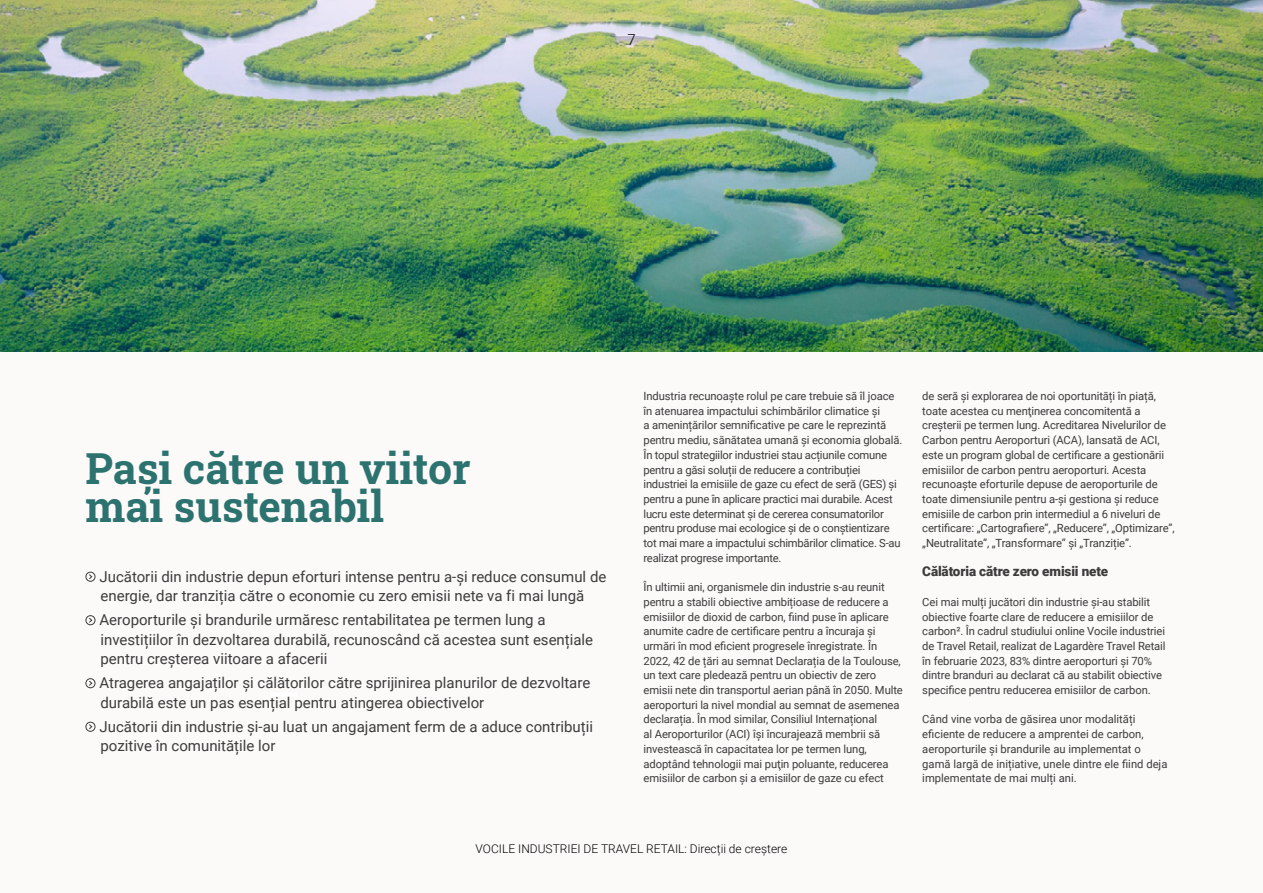
<style>
.page{position:relative;width:1263px;height:893px;background:#fcf9f9}
.page>*{position:absolute;margin:0;border:0;box-sizing:border-box;transform-origin:0 0}
.t1{font:42.75px/37.5px "Roboto Slab";color:#2c7370}
.t2{font:15px/19.5px "Roboto";color:#3c3c3b}
.t3{font:300 15px "Roboto";color:#000}
.t4{font:900 13.5px "Roboto";letter-spacing:-.01em;color:#3c3c3b}
.t5{font:300 12px "Roboto";color:#000}
.t6{font:11.25px/14.7px "Roboto";letter-spacing:-.01em;color:#3c3c3b}
</style>
<div class="page">
<img style="left:0;top:0;width:1263px;height:351px">
<div style="left:270px;top:692px;width:27px;height:5px;background:#fff"></div>
<div style="left:86px;top:572px;width:9px;height:10px;border:1px solid #3c3c3b;border-radius:50%"></div>
<svg style="left:88px;top:574px;width:5px;height:6px"></svg>
<div style="left:86px;top:615px;width:9px;height:10px;border:1px solid #3c3c3b;border-radius:50%"></div>
<svg style="left:88px;top:617px;width:5px;height:6px"></svg>
<div style="left:86px;top:678px;width:9px;height:10px;border:1px solid #3c3c3b;border-radius:50%"></div>
<svg style="left:88px;top:680px;width:5px;height:6px"></svg>
<div style="left:86px;top:722px;width:9px;height:10px;border:1px solid #3c3c3b;border-radius:50%"></div>
<svg style="left:88px;top:724px;width:5px;height:6px"></svg>
<h2 class="t3" style="left:627px;top:29px;width:10px">7</h2>
<h1 class="t1" style="left:86px;top:449px;width:387px">Pași către un viitor mai sustenabil</h1>
<h2 class="t2" style="left:99px;top:566px;width:508px">Jucătorii din industrie depun eforturi intense pentru a-și reduce consumul de energie, dar tranziția către o economie cu zero emisii nete va fi mai lungă</h2>
<h2 class="t2" style="left:99px;top:609px;width:495px">Aeroporturile și brandurile urmăresc rentabilitatea pe termen lung a investițiilor în dezvoltarea durabilă, recunoscând că acestea sunt esențiale pentru creșterea viitoare a afacerii</h2>
<h2 class="t2" style="left:99px;top:672px;width:492px">Atragerea angajaților și călătorilor către sprijinirea planurilor de dezvoltare durabilă este un pas esențial pentru atingerea obiectivelor</h2>
<h2 class="t2" style="left:99px;top:716px;width:495px">Jucătorii din industrie și-au luat un angajament ferm de a aduce contribuții pozitive în comunitățile lor</h2>
<p class="t6" style="left:643px;top:388px;width:260px">Industria recunoaște rolul pe care trebuie să îl joace în atenuarea impactului schimbărilor climatice și<br>a amenințărilor semnificative pe care le reprezintă pentru mediu, sănătatea umană și economia globală.<br>În topul strategiilor industriei stau acțiunile comune pentru a găsi soluții de reducere a contribuției industriei la emisiile de gaze cu efect de seră (GES) și pentru a pune în aplicare practici mai durabile. Acest lucru este determinat și de cererea consumatorilor pentru produse mai ecologice și de o conștientizare tot mai mare a impactului schimbărilor climatice. S-au realizat progrese importante.</p>
<p class="t6" style="left:643px;top:579px;width:261px">În ultimii ani, organismele din industrie s-au reunit pentru a stabili obiective ambițioase de reducere a emisiilor de dioxid de carbon, fiind puse în aplicare anumite cadre de certificare pentru a încuraja și urmări în mod eficient progresele înregistrate. În 2022, 42 de țări au semnat Declarația de la Toulouse, un text care pledează pentru un obiectiv de zero emisii nete din transportul aerian până în 2050. Multe aeroporturi la nivel mondial au semnat de asemenea declarația. În mod similar, Consiliul Internațional<br>al Aeroporturilor (ACI) îşi încurajează membrii să investească în capacitatea lor pe termen lung, adoptând tehnologii mai puţin poluante, reducerea emisiilor de carbon și a emisiilor de gaze cu efect</p>
<p class="t6" style="left:922px;top:388px;width:254px">de seră și explorarea de noi oportunități în piață, toate acestea cu menţinerea concomitentă a creșterii pe termen lung. Acreditarea Nivelurilor de Carbon pentru Aeroporturi (ACA), lansată de ACI, este un program global de certificare a gestionării emisiilor de carbon pentru aeroporturi. Acesta recunoaște eforturile depuse de aeroporturile de toate dimensiunile pentru a-și gestiona și reduce emisiile de carbon prin intermediul a 6 niveluri de certificare: „Cartografiere”, „Reducere”, „Optimizare”, „Neutralitate”, „Transformare” și „Tranziție”.</p>
<p class="t4" style="left:922px;top:562px;width:187px">Călătoria către zero emisii nete</p>
<p class="t6" style="left:922px;top:594px;width:245px">Cei mai mulți jucători din industrie și-au stabilit obiective foarte clare de reducere a emisiilor de carbon². În cadrul studiului online Vocile industriei de Travel Retail, realizat de Lagardère Travel Retail în februarie 2023, 83% dintre aeroporturi și 70% dintre branduri au declarat că au stabilit obiective specifice pentru reducerea emisiilor de carbon.</p>
<p class="t6" style="left:922px;top:712px;width:247px">Când vine vorba de găsirea unor modalități eficiente de reducere a amprentei de carbon, aeroporturile și brandurile au implementat o gamă largă de inițiative, unele dintre ele fiind deja implementate de mai mulți ani.</p>
<p class="t5" style="left:476px;top:840px;width:313px">VOCILE INDUSTRIEI DE TRAVEL RETAIL: Direcții de creștere</p>
</div>
